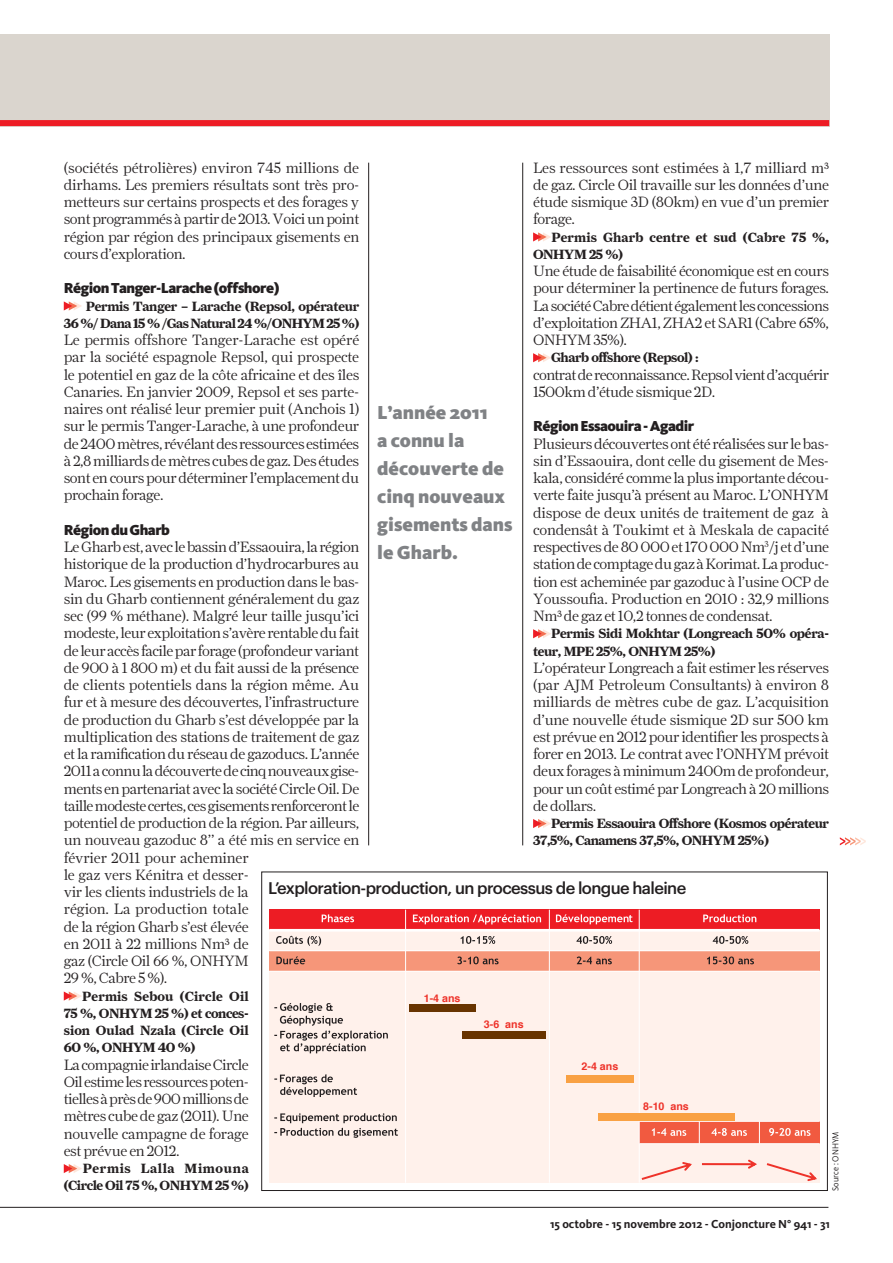
<style>
.page{position:relative;width:893px;height:1263px;background:#fff}
.page>*{position:absolute;margin:0;border:0;box-sizing:border-box;transform-origin:0 0}
.t1{font:900 19.5px/27.9px "Kievit";color:#808285}
.t2{font:500 16.5px "Graphik";letter-spacing:-.035em;color:#231f20}
.t3{font:300 15px/17.2px "Farnham Display";letter-spacing:-.035em;color:#231f20;text-align:justify}
.t4{font:900 15px "Kievit";letter-spacing:-.035em;color:#231f20}
.t5{font:700 13.5px/17.2px "Farnham Display";letter-spacing:-.03em;color:#231f20}
.t6{font:700 13.5px/17.2px "Farnham Display";letter-spacing:.045em;color:#231f20;text-align:right}
.t7{font:700 13.5px/17.2px "Farnham Display";letter-spacing:.005em;color:#231f20}
.t8{font:700 12px "Kievit";color:#231f20}
.t9{font:700 10.65px "Helvetica";color:#ee332a}
.t10{font:9px "Kievit";color:#231f20;scale:.93 1}
</style>
<div class="page">
<div style="left:0;top:34px;width:829px;height:92px;background:#dad5ce"></div>
<div style="left:0;top:120px;width:829px;height:6px;background:#ed1c24"></div>
<svg style="left:64px;top:301px;width:18px;height:10px"></svg>
<svg style="left:64px;top:991px;width:18px;height:10px"></svg>
<svg style="left:64px;top:1164px;width:18px;height:9px"></svg>
<svg style="left:533px;top:232px;width:18px;height:10px"></svg>
<svg style="left:533px;top:353px;width:18px;height:9px"></svg>
<svg style="left:533px;top:629px;width:18px;height:9px"></svg>
<svg style="left:533px;top:819px;width:18px;height:9px"></svg>
<hr style="left:368px;top:163px;width:1px;height:682px;background:#231f20">
<hr style="left:522px;top:163px;width:1px;height:682px;background:#231f20">
<svg style="left:840px;top:837px;width:26px;height:8px"></svg>
<hr style="left:0;top:1207px;width:828px;height:1px;background:#231f20">
<div style="left:269px;top:910px;width:550px;height:20px;background:#ed1c24"></div>
<svg style="left:322px;top:914px;width:32px;height:8px"></svg>
<svg style="left:413px;top:914px;width:128px;height:10px"></svg>
<svg style="left:556px;top:914px;width:76px;height:10px"></svg>
<svg style="left:703px;top:914px;width:53px;height:8px"></svg>
<div style="left:269px;top:930px;width:550px;height:21px;background:#fff1eb"></div>
<svg style="left:276px;top:936px;width:45px;height:10px"></svg>
<svg style="left:461px;top:936px;width:34px;height:8px"></svg>
<svg style="left:576px;top:936px;width:36px;height:8px"></svg>
<svg style="left:713px;top:936px;width:35px;height:8px"></svg>
<div style="left:269px;top:951px;width:551px;height:20px;background:#f69679"></div>
<svg style="left:276px;top:956px;width:29px;height:8px"></svg>
<svg style="left:457px;top:956px;width:42px;height:8px"></svg>
<svg style="left:577px;top:956px;width:35px;height:8px"></svg>
<svg style="left:707px;top:956px;width:47px;height:8px"></svg>
<div style="left:269px;top:971px;width:551px;height:212px;background:#fff1eb"></div>
<svg style="left:274px;top:1003px;width:114px;height:50px"></svg>
<svg style="left:274px;top:1074px;width:83px;height:23px"></svg>
<svg style="left:274px;top:1113px;width:124px;height:25px"></svg>
<div style="left:639px;top:1121px;width:181px;height:23px;background:#f15a40"></div>
<svg style="left:652px;top:1128px;width:34px;height:8px"></svg>
<svg style="left:711px;top:1128px;width:36px;height:8px"></svg>
<svg style="left:769px;top:1128px;width:41px;height:8px"></svg>
<hr style="left:405px;top:910px;width:1px;height:273px;background:#fff">
<hr style="left:549px;top:910px;width:1px;height:273px;background:#fff">
<hr style="left:639px;top:910px;width:1px;height:273px;background:#fff">
<svg style="left:699px;top:1122px;width:1px;height:21px"></svg>
<svg style="left:759px;top:1122px;width:1px;height:21px"></svg>
<hr style="left:269px;top:929px;width:550px;height:2px;background:#fff">
<hr style="left:269px;top:950px;width:550px;height:1px;background:#fff">
<hr style="left:269px;top:971px;width:550px;height:1px;background:#fff">
<hr style="left:639px;top:1121px;width:181px;height:1px;background:#fff">
<hr style="left:639px;top:1143px;width:181px;height:1px;background:#fff">
<div style="left:409px;top:1004px;width:66px;height:8px;background:#683400"></div>
<div style="left:462px;top:1031px;width:83px;height:7px;background:#683400"></div>
<div style="left:566px;top:1076px;width:68px;height:7px;background:#f9a143"></div>
<div style="left:598px;top:1113px;width:136px;height:8px;background:#f9a143"></div>
<svg style="left:642px;top:1162px;width:50px;height:18px"></svg>
<svg style="left:702px;top:1159px;width:55px;height:10px"></svg>
<svg style="left:767px;top:1163px;width:50px;height:18px"></svg>
<p class="t3" style="left:64px;top:160px;width:297px">(sociétés pétrolières) environ 745 millions de dirhams. Les premiers résultats sont très pro&shy;metteurs sur certains prospects et des forages y sont programmés à partir de 2013. Voici un point région par région des principaux gisements en cours d’exploration.</p>
<p class="t4" style="left:64px;top:283px;width:217px">Région Tanger-Larache (offshore)</p>
<p class="t5" style="left:64px;top:298px;width:297px;text-align:right">Permis Tanger – Larache (Repsol, opérateur<br>36 %/ Dana 15 % /Gas Natural 24 %/ONHYM 25 %)</p>
<p class="t3" style="left:64px;top:333px;width:297px">Le permis offshore Tanger-Larache est opéré par la société espagnole Repsol, qui prospecte le potentiel en gaz de la côte africaine et des îles Canaries. En janvier 2009, Repsol et ses parte&shy;naires ont réalisé leur premier puit (Anchois 1) sur le permis Tanger-Larache, à une profondeur de 2400 mètres, révélant des ressources estimées à 2,8 milliards de mètres cubes de gaz. Des études sont en cours pour déterminer l’emplacement du prochain forage.</p>
<p class="t4" style="left:64px;top:524px;width:108px">Région du Gharb</p>
<p class="t3" style="left:64px;top:540px;width:297px;text-align:left">Le Gharb est, avec le bassin d’Essaouira, la région historique de la production d’hydrocarbures au Maroc. Les gisements en production dans le bas&shy;sin du Gharb contiennent généralement du gaz sec (99 % méthane). Malgré leur taille jusqu’ici modeste, leur exploitation s’avère rentable du fait de leur accès facile par forage (profondeur variant de 900 à 1 800 m) et du fait aussi de la présence de clients potentiels dans la région même. Au fur et à mesure des découvertes, l’infrastructure de production du Gharb s’est développée par la multiplication des stations de traitement de gaz et la ramification du réseau de gazoducs. L’année 2011 a connu la découverte de cinq nouveaux gise&shy;ments en partenariat avec la société Circle Oil. De taille modeste certes, ces gisements renforceront le potentiel de production de la région. Par ailleurs, un nouveau gazoduc 8’’ a été mis en service en février 2011 pour acheminer<br>le gaz vers Kénitra et desser-<br>vir les clients industriels de la<br>région. La production totale<br>de la région Gharb s’est élevée<br>en 2011 à 22 millions Nm³ de<br>gaz (Circle Oil 66 %, ONHYM<br>29 %, Cabre 5 %).</p>
<p class="t5" style="left:64px;top:988px;width:186px;text-align:justify;text-indent:19px">Permis Sebou (Circle Oil 75 %, ONHYM 25 %) et conces&shy;sion Oulad Nzala (Circle Oil 60 %, ONHYM 40 %)</p>
<p class="t3" style="left:64px;top:1057px;width:186px">La compagnie irlandaise Circle Oil estime les ressources poten&shy;tielles à près de 900 millions de mètres cube de gaz (2011). Une nouvelle campagne de forage est prévue en 2012.</p>
<p class="t6" style="left:64px;top:1161px;width:186px">Permis Lalla Mimouna (Circle Oil 75 %, ONHYM 25 %)</p>
<p class="t3" style="left:533px;top:160px;width:297px">Les ressources sont estimées à 1,7 milliard m³ de gaz. Circle Oil travaille sur les données d’une étude sismique 3D (80km) en vue d’un premier forage.</p>
<p class="t7" style="left:533px;top:229px;width:297px;text-indent:18px">Permis Gharb centre et sud (Cabre 75 %,<br>ONHYM 25 %)</p>
<p class="t3" style="left:533px;top:264px;width:297px">Une étude de faisabilité économique est en cours pour déterminer la pertinence de futurs forages.<br>La société Cabre détient également les concessions d’exploitation ZHA1, ZHA2 et SAR1 (Cabre 65%, ONHYM 35%).</p>
<p class="t5" style="left:551px;top:350px;width:149px">Gharb offshore (Repsol) :</p>
<p class="t3" style="left:533px;top:367px;width:297px">contrat de reconnaissance. Repsol vient d’acquérir<br>1500km d’étude sismique 2D.</p>
<p class="t4" style="left:533px;top:421px;width:163px">Région Essaouira - Agadir</p>
<p class="t3" style="left:533px;top:436px;width:297px">Plusieurs découvertes ont été réalisées sur le bas&shy;sin d’Essaouira, dont celle du gisement de Mes&shy;kala, considéré comme la plus importante décou&shy;verte faite jusqu’à présent au Maroc. L’ONHYM dispose de deux unités de traitement de gaz à condensât à Toukimt et à Meskala de capacité respectives de 80 000 et 170 000 Nm<sup>3</sup>/j et d’une station de comptage du gaz à Korimat. La produc&shy;tion est acheminée par gazoduc à l’usine OCP de Youssoufia. Production en 2010 : 32,9 millions Nm³ de gaz et 10,2 tonnes de condensat.</p>
<p class="t5" style="left:533px;top:626px;width:297px;text-indent:18px">Permis Sidi Mokhtar (Longreach 50% opéra&shy;teur, MPE 25%, ONHYM 25%)</p>
<p class="t3" style="left:533px;top:660px;width:297px">L’opérateur Longreach a fait estimer les réserves (par AJM Petroleum Consultants) à environ 8 milliards de mètres cube de gaz. L’acquisition d’une nouvelle étude sismique 2D sur 500 km est prévue en 2012 pour identifier les prospects à forer en 2013. Le contrat avec l’ONHYM prévoit deux forages à minimum 2400m de profondeur, pour un coût estimé par Longreach à 20 millions de dollars.</p>
<p class="t5" style="left:533px;top:816px;width:297px;text-indent:18px">Permis Essaouira Offshore (Kosmos opérateur<br>37,5%, Canamens 37,5%, ONHYM 25%)</p>
<p class="t2" style="left:268px;top:882px;width:420px">L’exploration-production, un processus de longue haleine</p>
<h1 class="t1" style="left:377px;top:401px;width:137px">L’année 2011<br>a connu la découverte de cinq nouveaux gisements dans le Gharb.</h1>
<p class="t9" style="left:424px;top:993px;width:38px">1-4 ans</p>
<p class="t9" style="left:484px;top:1020px;width:41px">3-6 ans</p>
<p class="t9" style="left:581px;top:1062px;width:38px">2-4 ans</p>
<p class="t9" style="left:643px;top:1101px;width:47px">8-10 ans</p>
<p class="t10" style="left:832px;top:1191px;width:65px;rotate:-90deg">Source : ONHYM</p>
<p class="t8" style="left:550px;top:1219px;width:281px">15 octobre - 15 novembre 2012 - Conjoncture N° 941 - 31</p>
</div>
